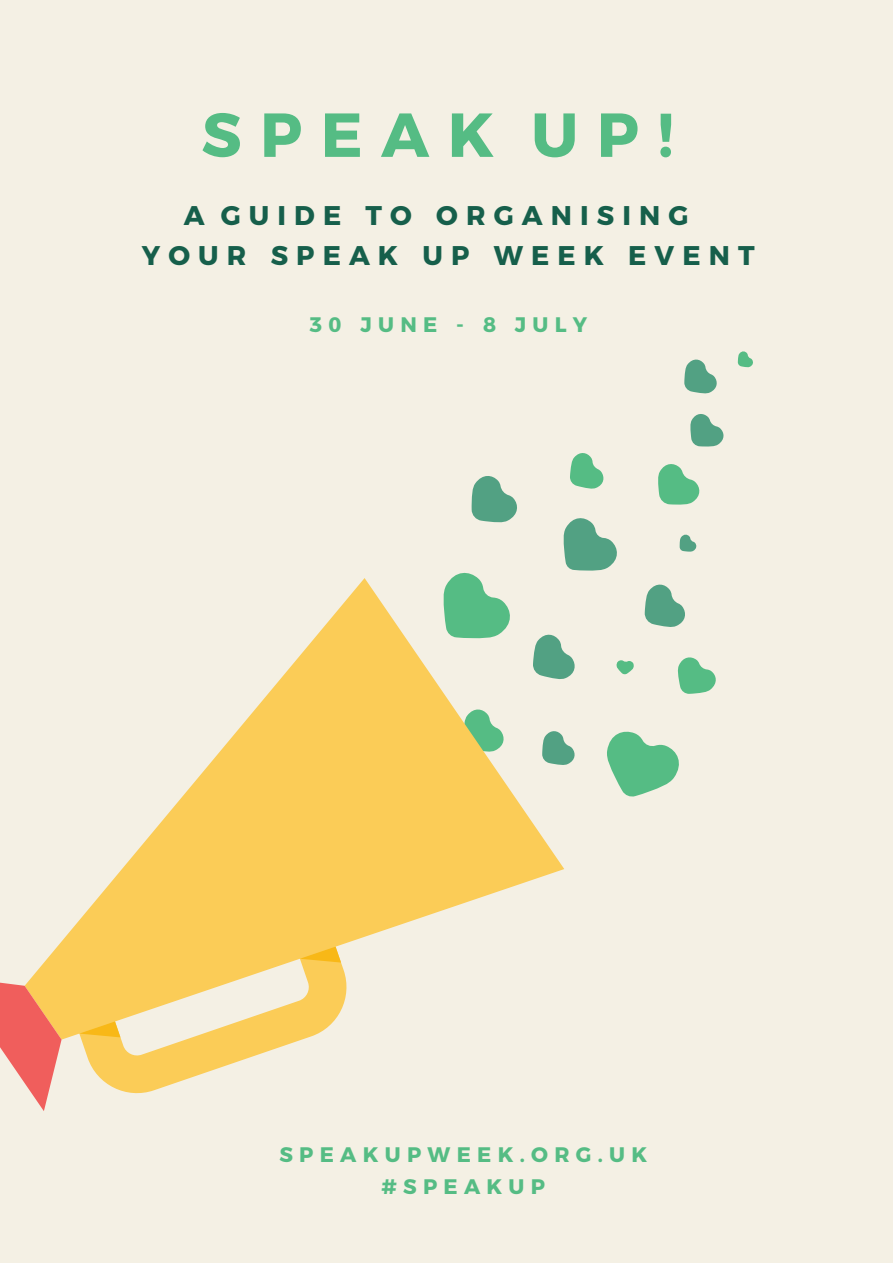
<style>
.page{position:relative;width:893px;height:1263px;background:#f4f0e4}
.page>*{position:absolute;margin:0;border:0;box-sizing:border-box;transform-origin:0 0}
.t1{font:700 61.95px "Montserrat";color:#55bc84}
.t2{font:700 27px/39.6px "Montserrat";color:#165f4b}
.t3{font:700 21px/32.4px "Montserrat";color:#55bc84;text-align:center}
</style>
<div class="page">
<svg style="left:563px;top:518px;width:54px;height:53px"></svg>
<svg style="left:677px;top:657px;width:39px;height:37px"></svg>
<svg style="left:690px;top:414px;width:34px;height:33px"></svg>
<svg style="left:564px;top:741px;width:11px;height:24px"></svg>
<svg style="left:684px;top:359px;width:33px;height:35px"></svg>
<svg style="left:570px;top:453px;width:34px;height:36px"></svg>
<svg style="left:452px;top:572px;width:26px;height:6px"></svg>
<svg style="left:472px;top:476px;width:45px;height:47px"></svg>
<svg style="left:658px;top:464px;width:42px;height:41px"></svg>
<svg style="left:644px;top:584px;width:41px;height:43px"></svg>
<svg style="left:564px;top:652px;width:11px;height:27px"></svg>
<svg style="left:607px;top:731px;width:72px;height:66px"></svg>
<svg style="left:680px;top:534px;width:17px;height:18px"></svg>
<svg style="left:738px;top:351px;width:15px;height:17px"></svg>
<svg style="left:616px;top:660px;width:18px;height:15px"></svg>
<svg style="left:33px;top:578px;width:531px;height:516px"></svg>
<svg style="left:0;top:976px;width:62px;height:135px"></svg>
<svg style="left:79px;top:1021px;width:41px;height:16px"></svg>
<svg style="left:300px;top:947px;width:41px;height:15px"></svg>
<h1 class="t1" style="left:201px;top:84px;width:473px">S P E A K U P !</h1>
<p class="t2" style="left:142px;top:194px;width:614px;text-indent:42px">A G U I D E T O O R G A N I S I N G<br>Y O U R S P E A K U P W E E K E V E N T</p>
<p class="t3" style="left:309px;top:307px;width:279px">3 0 J U N E - 8 J U L Y</p>
<p class="t3" style="left:279px;top:1136px;width:369px">S P E A K U P W E E K . O R G . U K # S P E A K U P</p>
</div>
